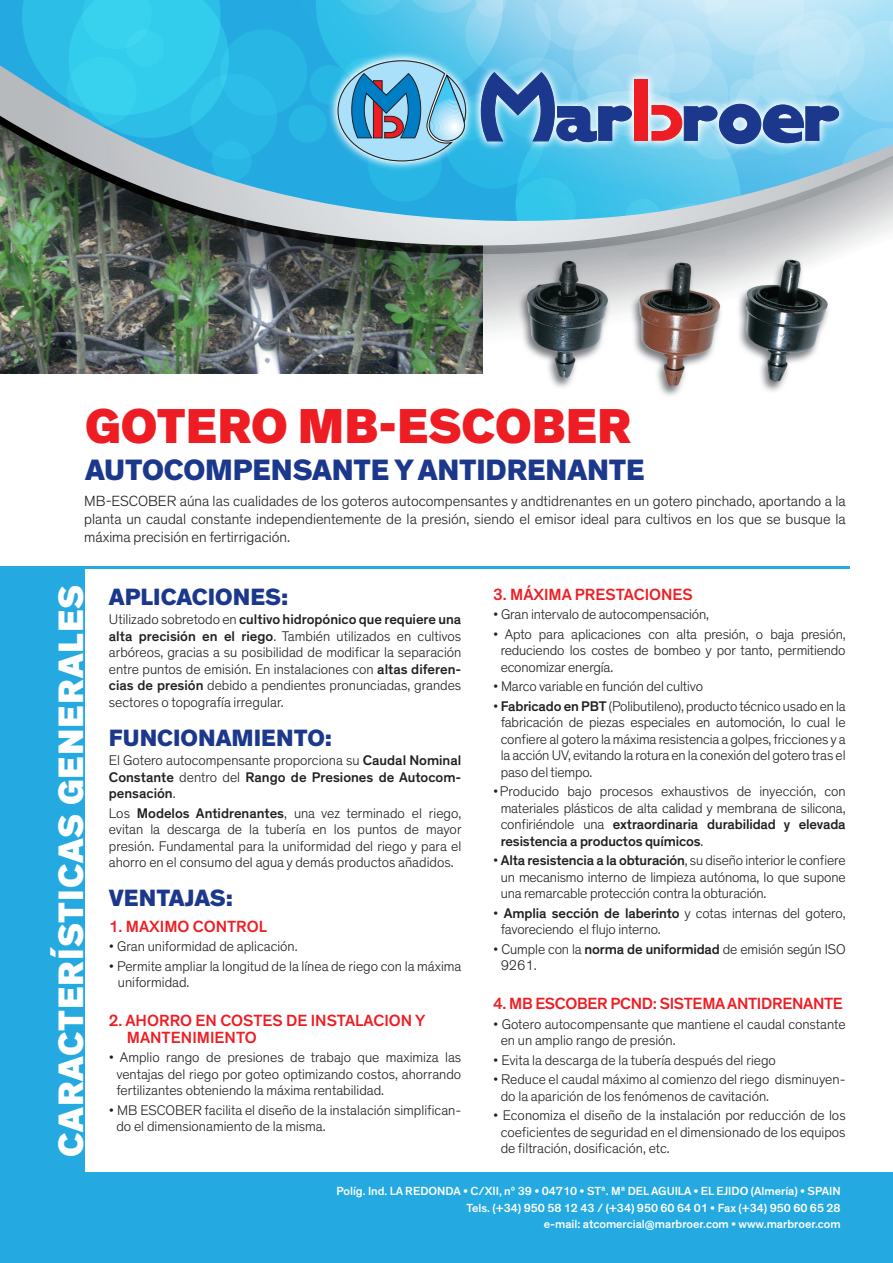
<style>
.page{position:relative;width:893px;height:1263px;background:#fff}
.page>*{position:absolute;margin:0;border:0;box-sizing:border-box;transform-origin:0 0}
.t1{font:900 49.95px "Theinhardt";color:#ee1d23}
.t2{font:900 36px "Theinhardt";letter-spacing:.025em;color:#fff}
.t3{font:800 30px "Theinhardt";letter-spacing:-.005em;color:#1b388c}
.t4{font:800 24px "Theinhardt";color:#1b388c}
.t5{font:500 16.5px/16.5px "Theinhardt";color:#ee1d23}
.t6{font:500 16.5px "Theinhardt";letter-spacing:-.02em;color:#ee1d23}
.t7{font:300 15px/18px "Theinhardt";color:#231f20;text-align:justify}
.t8{font:300 14.25px/16.5px "Theinhardt";color:#231f20;text-align:justify}
.t9{font:500 14.25px/16.5px "Theinhardt";color:#231f20;text-align:justify}
.t10{font:500 12px/16.5px "Theinhardt";color:#fff;text-align:right}
.s1{font-weight:500}
.s2{font-weight:300}
</style>
<div class="page">
<div style="left:0;top:566px;width:84px;height:697px;background:#24aae1"></div>
<hr style="left:84px;top:566px;width:766px;height:3px;background:#24aae1">
<div style="left:0;top:1172px;width:893px;height:91px;background:#24aae1"></div>
<img style="left:0;top:255px;width:829px;height:141px">
<svg style="left:0;top:0;width:298px;height:65px;background:#2ec0e8"></svg>
<svg style="left:0;top:65px;width:880px;height:190px;background:#6198a3"></svg>
<svg style="left:298px;top:0;width:595px;height:235px;background:#7bbfde"></svg>
<h1 class="t1" style="left:85px;top:394px;width:548px">GOTERO MB-ESCOBER</h1>
<h3 class="t3" style="left:85px;top:451px;width:561px">AUTOCOMPENSANTE Y ANTIDRENANTE</h3>
<p class="t7" style="left:84px;top:492px;width:763px">MB-ESCOBER aúna las cualidades de los goteros autocompensantes y andtidrenantes en un gotero pinchado, aportando a la planta un caudal constante independientemente de la presión, siendo el emisor ideal para cultivos en los que se busque la máxima precisión en fertirrigación.</p>
<h2 class="t2" style="left:49px;top:1157px;width:573px;rotate:-90deg">CARACTERÍSTICAS GENERALES</h2>
<h3 class="t4" style="left:109px;top:582px;width:181px">APLICACIONES:</h3>
<p class="t8" style="left:109px;top:611px;width:354px">Utilizado sobretodo en <span class="s1">cultivo hidropónico que requiere una alta precisión en el riego</span>. También utilizados en cultivos arbóreos, gracias a su posibilidad de modificar la separación entre puntos de emisión. En instalaciones con <span class="s1">altas diferen&shy;cias de presión</span> debido a pendientes pronunciadas, grandes sectores o topografía irregular.</p>
<h3 class="t4" style="left:109px;top:723px;width:225px">FUNCIONAMIENTO:</h3>
<p class="t9" style="left:109px;top:752px;width:354px"><span class="s2">El Gotero autocompensante proporciona su</span> Caudal Nominal Constante <span class="s2">dentro del</span> Rango de Presiones de Autocom&shy;pensación<span class="s2">.</span></p>
<p class="t8" style="left:109px;top:805px;width:354px">Los <span class="s1">Modelos Antidrenantes</span>, una vez terminado el riego, evitan la descarga de la tubería en los puntos de mayor presión. Fundamental para la uniformidad del riego y para el ahorro en el consumo del agua y demás productos añadidos.</p>
<h3 class="t4" style="left:109px;top:883px;width:126px">VENTAJAS:</h3>
<p class="t5" style="left:109px;top:918px;width:160px">1. MAXIMO CONTROL</p>
<p class="t8" style="left:109px;top:938px;width:190px">• Gran uniformidad de aplicación.</p>
<p class="t8" style="left:118px;top:958px;width:345px;text-indent:-9px">• Permite ampliar la longitud de la línea de riego con la máxima uniformidad.</p>
<p class="t5" style="left:127px;top:1013px;width:300px;text-indent:-18px">2. AHORRO EN COSTES DE INSTALACION Y<br>MANTENIMIENTO</p>
<p class="t8" style="left:116px;top:1049px;width:346px;text-indent:-7px">• Amplio rango de presiones de trabajo que maximiza las ventajas del riego por goteo optimizando costos, ahorrando fertilizantes obteniendo la máxima rentabilidad.</p>
<p class="t8" style="left:116px;top:1102px;width:346px;text-indent:-7px">• MB ESCOBER facilita el diseño de la instalación simplifican&shy;do el dimensionamiento de la misma.</p>
<p class="t5" style="left:493px;top:586px;width:201px">3. MÁXIMA PRESTACIONES</p>
<p class="t8" style="left:493px;top:606px;width:217px">• Gran intervalo de autocompensación,</p>
<p class="t8" style="left:501px;top:626px;width:346px;text-indent:-7px">• Apto para aplicaciones con alta presión, o baja presión, reduciendo los costes de bombeo y por tanto, permitiendo economizar energía.</p>
<p class="t8" style="left:493px;top:678px;width:211px">• Marco variable en función del cultivo</p>
<p class="t8" style="left:501px;top:698px;width:347px;text-indent:-8px">• <span class="s1">Fabricado en PBT</span> (Polibutileno), producto técnico usado en la fabricación de piezas especiales en automoción, lo cual le confiere al gotero la máxima resistencia a golpes, fricciones y a la acción UV, evitando la rotura en la conexión del gotero tras el paso del tiempo.</p>
<p class="t8" style="left:501px;top:783px;width:346px;text-indent:-7px">•Producido bajo procesos exhaustivos de inyección, con materiales plásticos de alta calidad y membrana de silicona, confiriéndole una <span class="s1">extraordinaria durabilidad y elevada resistencia a productos químicos</span>.</p>
<p class="t8" style="left:501px;top:852px;width:346px;text-indent:-7px">• <span class="s1">Alta resistencia a la obturación</span>, su diseño interior le confiere un mecanismo interno de limpieza autónoma, lo que supone una remarcable protección contra la obturación.</p>
<p class="t8" style="left:501px;top:905px;width:346px;text-indent:-7px">• <span class="s1">Amplia sección de laberinto</span> y cotas internas del gotero, favoreciendo el flujo interno.</p>
<p class="t8" style="left:501px;top:941px;width:346px;text-indent:-7px">• Cumple con la <span class="s1">norma de uniformidad</span> de emisión según ISO<br>9261.</p>
<p class="t6" style="left:493px;top:994px;width:351px">4. MB ESCOBER PCND: SISTEMA ANTIDRENANTE</p>
<p class="t8" style="left:501px;top:1016px;width:346px;text-indent:-7px">• Gotero autocompensante que mantiene el caudal constante en un amplio rango de presión.</p>
<p class="t8" style="left:493px;top:1052px;width:284px">• Evita la descarga de la tubería después del riego</p>
<p class="t8" style="left:501px;top:1071px;width:346px;text-indent:-7px">• Reduce el caudal máximo al comienzo del riego disminuyen&shy;do la aparición de los fenómenos de cavitación.</p>
<p class="t8" style="left:493px;top:1107px;width:354px;text-align:center">• Economiza el diseño de la instalación por reducción de los coeficientes de seguridad en el dimensionado de los equipos</p>
<p class="t8" style="left:501px;top:1140px;width:171px">de filtración, dosificación, etc.</p>
<p class="t10" style="left:336px;top:1183px;width:506px">Políg. Ind. LA REDONDA • C/XII, nº 39 • 04710 • STª. Mª DEL AGUILA • EL EJIDO (Almería) • SPAIN<br>Tels. (+34) 950 58 12 43 / (+34) 950 60 64 01 • Fax (+34) 950 60 65 28<br>e-mail: atcomercial@marbroer.com • www.marbroer.com</p>
</div>
